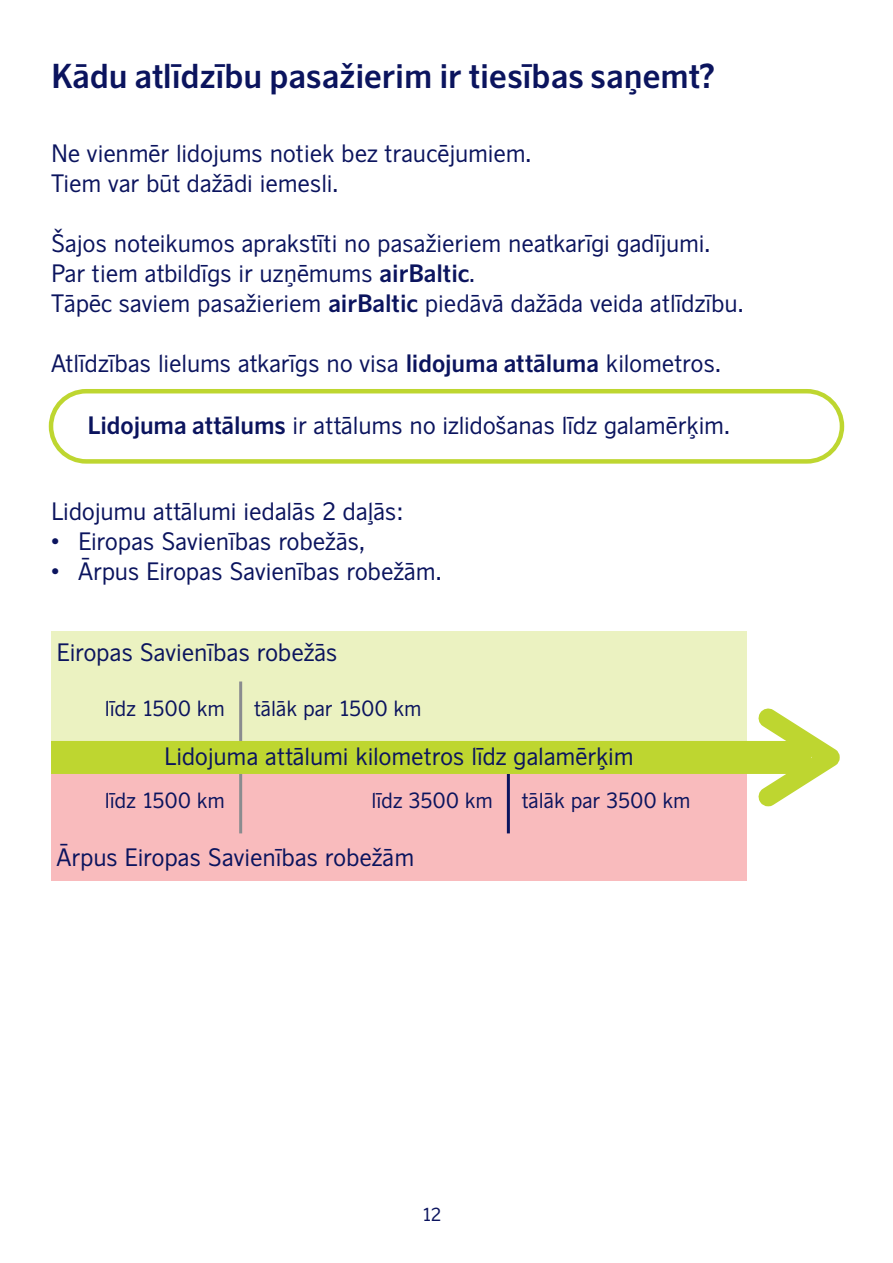
<style>
.page{position:relative;width:893px;height:1263px;background:#fff}
.page>*{position:absolute;margin:0;border:0;box-sizing:border-box;transform-origin:0 0}
.t1{font:33px "Scandinavian Bold CE";color:#0b145e}
.Paragraph_Style_2{font:24px "Scandinavian Regular CE";color:#0b145e}
.Paragraph_Style_2-2{font:21px "Scandinavian Regular CE";color:#0b145e}
.t2{font:18px "Scandinavian Regular CE";color:#0b145e}
.s1{font-family:"Scandinavian Bold CE"}
</style>
<div class="page">
<div style="left:51px;top:773px;width:696px;height:108px;background:#f9bbbd"></div>
<div style="left:49px;top:389px;width:795px;height:75px;border:4px solid #bed630;border-radius:35px"></div>
<div style="left:51px;top:631px;width:696px;height:116px;background:#ebf2c1"></div>
<div style="left:51px;top:741px;width:760px;height:33px;background:#bed630"></div>
<svg style="left:758px;top:708px;width:82px;height:99px"></svg>
<hr style="left:239px;top:681px;width:3px;height:60px;background:#8a8c8f">
<hr style="left:239px;top:774px;width:3px;height:59px;background:#8a8c8f">
<hr style="left:507px;top:774px;width:3px;height:59px;background:#0b145e">
<p class="t1" style="left:51px;top:55px;width:665px">Kādu atlīdzību pasažierim ir tiesības saņemt?</p>
<p class="Paragraph_Style_2" style="left:51px;top:139px;width:482px">Ne vienmēr lidojums notiek bez traucējumiem.</p>
<p class="Paragraph_Style_2" style="left:51px;top:169px;width:289px">Tiem var būt dažādi iemesli.</p>
<p class="Paragraph_Style_2" style="left:51px;top:229px;width:661px">Šajos noteikumos aprakstīti no pasažieriem neatkarīgi gadījumi.</p>
<p class="Paragraph_Style_2" style="left:51px;top:259px;width:426px">Par tiem atbildīgs ir uzņēmums <span class="s1">airBaltic</span>.</p>
<p class="Paragraph_Style_2" style="left:51px;top:289px;width:694px">Tāpēc saviem pasažieriem <span class="s1">airBaltic</span> piedāvā dažāda veida atlīdzību.</p>
<p class="Paragraph_Style_2" style="left:51px;top:349px;width:671px">Atlīdzības lielums atkarīgs no visa <span class="s1">lidojuma attāluma</span> kilometros.</p>
<p class="Paragraph_Style_2" style="left:87px;top:411px;width:644px"><span class="s1">Lidojuma attālums</span> ir attālums no izlidošanas līdz galamērķim.</p>
<p class="Paragraph_Style_2" style="left:51px;top:496px;width:354px">Lidojumu attālumi iedalās 2 daļās:</p>
<p class="Paragraph_Style_2" style="left:51px;top:526px;width:315px">• Eiropas Savienības robežās,</p>
<p class="Paragraph_Style_2" style="left:51px;top:556px;width:392px">• Ārpus Eiropas Savienības robežām.</p>
<p class="Paragraph_Style_2" style="left:56px;top:637px;width:282px">Eiropas Savienības robežās</p>
<p class="Paragraph_Style_2-2" style="left:105px;top:695px;width:121px">līdz 1500 km</p>
<p class="Paragraph_Style_2-2" style="left:254px;top:695px;width:169px">tālāk par 1500 km</p>
<p class="Paragraph_Style_2" style="left:164px;top:742px;width:471px">Lidojuma attālumi kilometros līdz galamērķim</p>
<p class="Paragraph_Style_2-2" style="left:105px;top:788px;width:121px">līdz 1500 km</p>
<p class="Paragraph_Style_2-2" style="left:372px;top:788px;width:123px">līdz 3500 km</p>
<p class="Paragraph_Style_2" style="left:56px;top:843px;width:359px">Ārpus Eiropas Savienības robežām</p>
<p class="Paragraph_Style_2-2" style="left:522px;top:788px;width:170px">tālāk par 3500 km</p>
<p class="t2" style="left:422px;top:1203px;width:21px">12</p>
</div>
